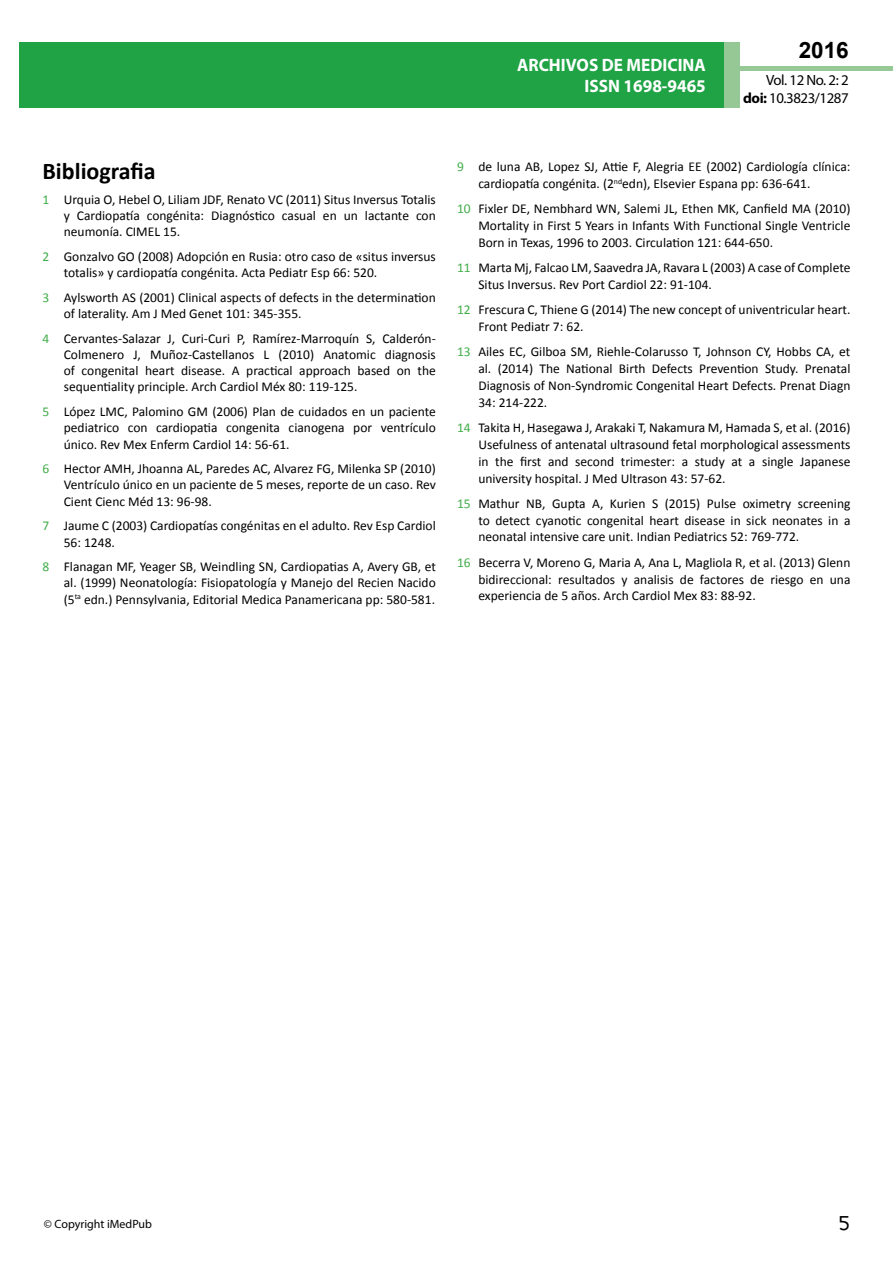
<style>
.page{position:relative;width:893px;height:1263px;background:#fff}
.page>*{position:absolute;margin:0;border:0;box-sizing:border-box;transform-origin:0 0}
.t1{font:25.5px "Tunga";color:#000}
.t2{font:700 24px "Calibri";color:#000}
.t3{font:700 22.5px "Arial";color:#000}
.t4{font:700 18px/21.6px "Myriad Pro";color:#fff;text-align:right;scale:.96 1}
.t5{font:14.85px/17.9px "Myriad Pro";letter-spacing:-.03em;color:#000;text-align:right}
.t6{font:13.5px/16.8px "Calibri";color:#000;text-align:justify}
.t7{font:12px "Myriad Pro";color:#000}
.s1{font-weight:700}
.s2{color:#41ad49}
</style>
<div class="page">
<div style="left:722px;top:66px;width:171px;height:5px;background:#96c996"></div>
<div style="left:19px;top:42px;width:706px;height:66px;background:#1fa345"></div>
<div style="left:725px;top:42px;width:15px;height:66px;background:#96c896"></div>
<h3 class="t4" style="left:517px;top:53px;width:198px">ARCHIVOS DE MEDICINA<br>ISSN 1698-9465</h3>
<h3 class="t3" style="left:799px;top:35px;width:52px">2016</h3>
<p class="t5" style="left:743px;top:71px;width:107px">Vol. 12 No. 2: 2 <span class="s1">doi:</span> 10.3823/1287</p>
<h2 class="t2" style="left:43px;top:156px;width:115px">Bibliografia</h2>
<p class="t6" style="left:64px;top:191px;width:374px;line-height:16.2px;text-indent:-21px"><span class="s2">1</span> Urquia O, Hebel O, Liliam JDF, Renato VC (2011) Situs Inversus Totalis y Cardiopatía congénita: Diagnóstico casual en un lactante con neumonía. CIMEL 15.</p>
<p class="t6" style="left:64px;top:248px;width:374px;line-height:16.2px;text-indent:-21px"><span class="s2">2</span> Gonzalvo GO (2008) Adopción en Rusia: otro caso de «situs inversus totalis» y cardiopatía congénita. Acta Pediatr Esp 66: 520.</p>
<p class="t6" style="left:64px;top:289px;width:374px;line-height:16.2px;text-indent:-21px"><span class="s2">3</span> Aylsworth AS (2001) Clinical aspects of defects in the determination of laterality. Am J Med Genet 101: 345-355.</p>
<p class="t6" style="left:64px;top:330px;width:374px;line-height:16.2px;text-indent:-21px"><span class="s2">4</span> Cervantes-Salazar J, Curi-Curi P, Ramírez-Marroquín S, Calderón-Colmenero J, Muñoz-Castellanos L (2010) Anatomic diagnosis of congenital heart disease. A practical approach based on the sequentiality principle. Arch Cardiol Méx 80: 119-125.</p>
<p class="t6" style="left:64px;top:404px;width:374px;line-height:16.2px;text-indent:-21px"><span class="s2">5</span> López LMC, Palomino GM (2006) Plan de cuidados en un paciente pediatrico con cardiopatia congenita cianogena por ventrículo único. Rev Mex Enferm Cardiol 14: 56-61.</p>
<p class="t6" style="left:64px;top:461px;width:374px;line-height:16.2px;text-indent:-21px"><span class="s2">6</span> Hector AMH, Jhoanna AL, Paredes AC, Alvarez FG, Milenka SP (2010)<br>Ventrículo único en un paciente de 5 meses, reporte de un caso. Rev Cient Cienc Méd 13: 96-98.</p>
<p class="t6" style="left:64px;top:518px;width:374px;line-height:16.2px;text-indent:-21px"><span class="s2">7</span> Jaume C (2003) Cardiopatías congénitas en el adulto. Rev Esp Cardiol<br>56: 1248.</p>
<p class="t6" style="left:64px;top:559px;width:374px;line-height:16.2px;text-indent:-21px"><span class="s2">8</span> Flanagan MF, Yeager SB, Weindling SN, Cardiopatias A, Avery GB, et al. (1999) Neonatología: Fisiopatología y Manejo del Recien Nacido (5<sup>ta</sup> edn.) Pennsylvania, Editorial Medica Panamericana pp: 580-581.</p>
<p class="t6" style="left:478px;top:158px;width:374px;text-indent:-21px"><span class="s2">9</span> de luna AB, Lopez SJ, Attie F, Alegria EE (2002) Cardiología clínica: cardiopatía congénita. (2<sup>nd</sup>edn), Elsevier Espana pp: 636-641.</p>
<p class="t6" style="left:478px;top:201px;width:374px;text-indent:-21px"><span class="s2">10</span> Fixler DE, Nembhard WN, Salemi JL, Ethen MK, Canfield MA (2010)<br>Mortality in First 5 Years in Infants With Functional Single Ventricle Born in Texas, 1996 to 2003. Circulation 121: 644-650.</p>
<p class="t6" style="left:478px;top:259px;width:374px;text-indent:-21px"><span class="s2">11</span> Marta Mj, Falcao LM, Saavedra JA, Ravara L (2003) A case of Complete<br>Situs Inversus. Rev Port Cardiol 22: 91-104.</p>
<p class="t6" style="left:478px;top:302px;width:374px;text-indent:-21px"><span class="s2">12</span> Frescura C, Thiene G (2014) The new concept of univentricular heart.<br>Front Pediatr 7: 62.</p>
<p class="t6" style="left:478px;top:344px;width:374px;text-indent:-21px"><span class="s2">13</span> Ailes EC, Gilboa SM, Riehle-Colarusso T, Johnson CY, Hobbs CA, et al. (2014) The National Birth Defects Prevention Study. Prenatal Diagnosis of Non-Syndromic Congenital Heart Defects. Prenat Diagn 34: 214-222.</p>
<p class="t6" style="left:478px;top:419px;width:374px;text-indent:-21px"><span class="s2">14</span> Takita H, Hasegawa J, Arakaki T, Nakamura M, Hamada S, et al. (2016)<br>Usefulness of antenatal ultrasound fetal morphological assessments in the first and second trimester: a study at a single Japanese university hospital. J Med Ultrason 43: 57-62.</p>
<p class="t6" style="left:478px;top:495px;width:374px;text-indent:-21px"><span class="s2">15</span> Mathur NB, Gupta A, Kurien S (2015) Pulse oximetry screening to detect cyanotic congenital heart disease in sick neonates in a neonatal intensive care unit. Indian Pediatrics 52: 769-772.</p>
<p class="t6" style="left:478px;top:554px;width:374px;text-indent:-21px"><span class="s2">16</span> Becerra V, Moreno G, Maria A, Ana L, Magliola R, et al. (2013) Glenn bidireccional: resultados y analisis de factores de riesgo en una experiencia de 5 años. Arch Cardiol Mex 83: 88-92.</p>
<p class="t7" style="left:44px;top:1217px;width:110px">© Copyright iMedPub</p>
<h1 class="t1" style="left:839px;top:1206px;width:13px">5</h1>
</div>
